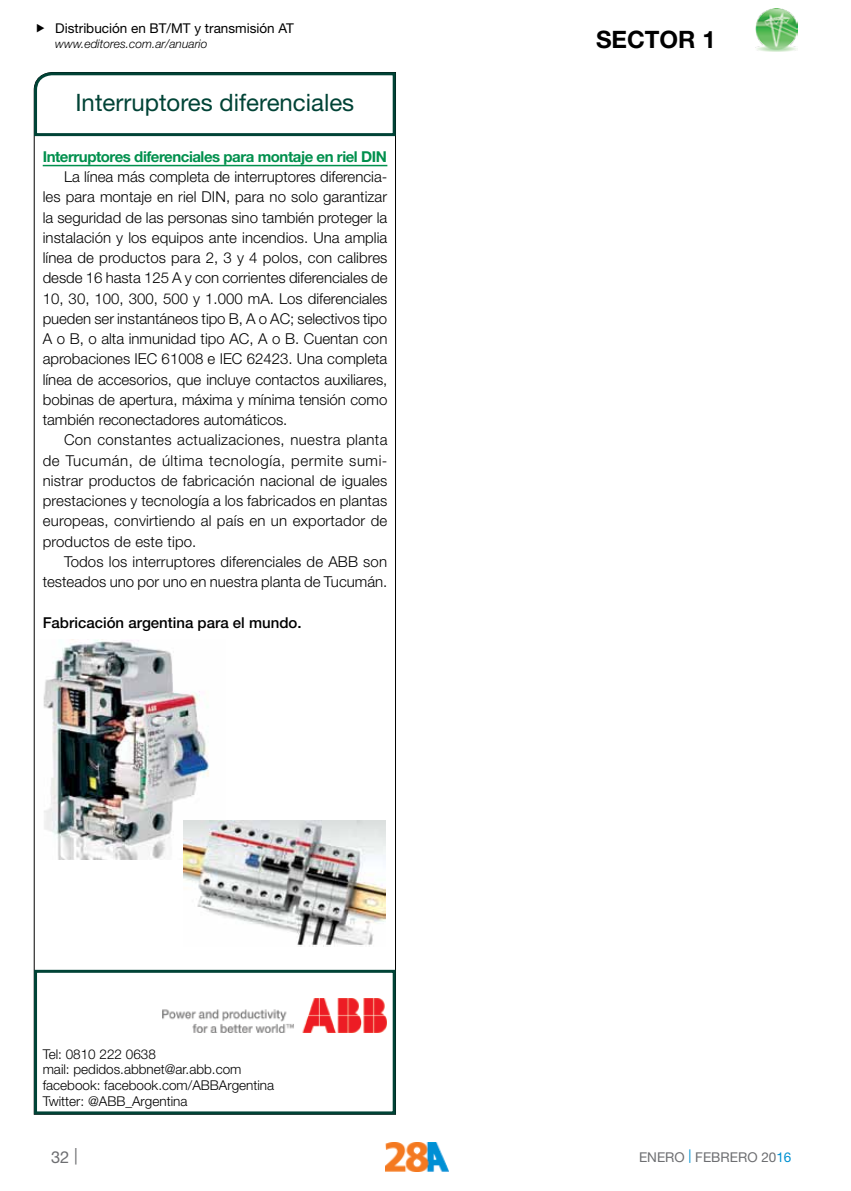
<style>
.page{position:relative;width:851px;height:1191px;background:#fff}
.page>*{position:absolute;margin:0;border:0;box-sizing:border-box;transform-origin:0 0}
.t1{font:24px "Helvetica Neue LT Std";color:#004336}
.t2{font:700 24px "Helvetica Neue LT Std";color:#000}
.t3{font:16.5px "Helvetica Neue LT Std";color:#6d6e71}
.t4{font:300 15px/20.2px "Helvetica Neue LT Std";color:#000;text-align:justify}
.t5{font:700 15px "Helvetica Neue LT Std";letter-spacing:-.03em;color:#00904d}
.t6{font:500 15px "Helvetica Neue LT Std";color:#000}
.t7{font:300 13.5px/15.8px "Helvetica Neue LT Std";color:#000}
.t8{font:13.5px "Helvetica Neue LT Std";color:#000}
.t9{font:13.5px "Helvetica Neue LT Std";color:#6d6e71}
.t10{font:italic 300 12px "Helvetica Neue LT Std";color:#000}
.s1{color:#0091d1}
</style>
<div class="page">
<img style="left:755px;top:9px;width:42px;height:42px">
<svg style="left:385px;top:1142px;width:64px;height:30px"></svg>
<svg style="left:34px;top:138px;width:362px;height:976px"></svg>
<svg style="left:33px;top:72px;width:363px;height:66px"></svg>
<div style="left:34px;top:969px;width:361px;height:145px;border:3px solid #004336"></div>
<img style="left:163px;top:999px;width:224px;height:33px">
<hr style="left:43px;top:165px;width:344px;height:1px;background:#00904d">
<img style="left:37px;top:639px;width:188px;height:220px">
<img style="left:183px;top:821px;width:202px;height:126px">
<p class="t8" style="left:55px;top:20px;width:240px">Distribución en BT/MT y transmisión AT</p>
<p class="t10" style="left:55px;top:36px;width:154px">www.editores.com.ar/anuario</p>
<h1 class="t2" style="left:596px;top:24px;width:121px">SECTOR 1</h1>
<h1 class="t1" style="left:75px;top:89px;width:280px">Interruptores diferenciales</h1>
<p class="t5" style="left:43px;top:147px;width:345px">Interruptores diferenciales para montaje en riel DIN</p>
<p class="t4" style="left:43px;top:166px;width:346px;text-indent:21px">La línea más completa de interruptores diferencia&shy;les para montaje en riel DIN, para no solo garantizar la seguridad de las personas sino también proteger la instalación y los equipos ante incendios. Una amplia línea de productos para 2, 3 y 4 polos, con calibres desde 16 hasta 125 A y con corrientes diferenciales de 10, 30, 100, 300, 500 y 1.000 mA. Los diferenciales pueden ser instantáneos tipo B, A o AC; selectivos tipo A o B, o alta inmunidad tipo AC, A o B. Cuentan con aprobaciones IEC 61008 e IEC 62423. Una completa línea de accesorios, que incluye contactos auxiliares, bobinas de apertura, máxima y mínima tensión como también reconectadores automáticos.</p>
<p class="t4" style="left:43px;top:430px;width:346px;text-indent:21px">Con constantes actualizaciones, nuestra planta de Tucumán, de última tecnología, permite sumi&shy;nistrar productos de fabricación nacional de iguales prestaciones y tecnología a los fabricados en plantas europeas, convirtiendo al país en un exportador de productos de este tipo.</p>
<p class="t4" style="left:43px;top:551px;width:346px;text-align:right">Todos los interruptores diferenciales de ABB son testeados uno por uno en nuestra planta de Tucumán.</p>
<p class="t6" style="left:43px;top:613px;width:260px">Fabricación argentina para el mundo.</p>
<p class="t7" style="left:43px;top:1045px;width:233px">Tel: 0810 222 0638<br>mail: pedidos.abbnet@ar.abb.com facebook: facebook.com/ABBArgentina<br>Twitter: @ABB_Argentina</p>
<p class="t3" style="left:51px;top:1147px;width:28px">32 |</p>
<p class="t9" style="left:639px;top:1149px;width:154px">ENERO <span class="s1">|</span> FEBRERO 20<span class="s1">16</span></p>
</div>
